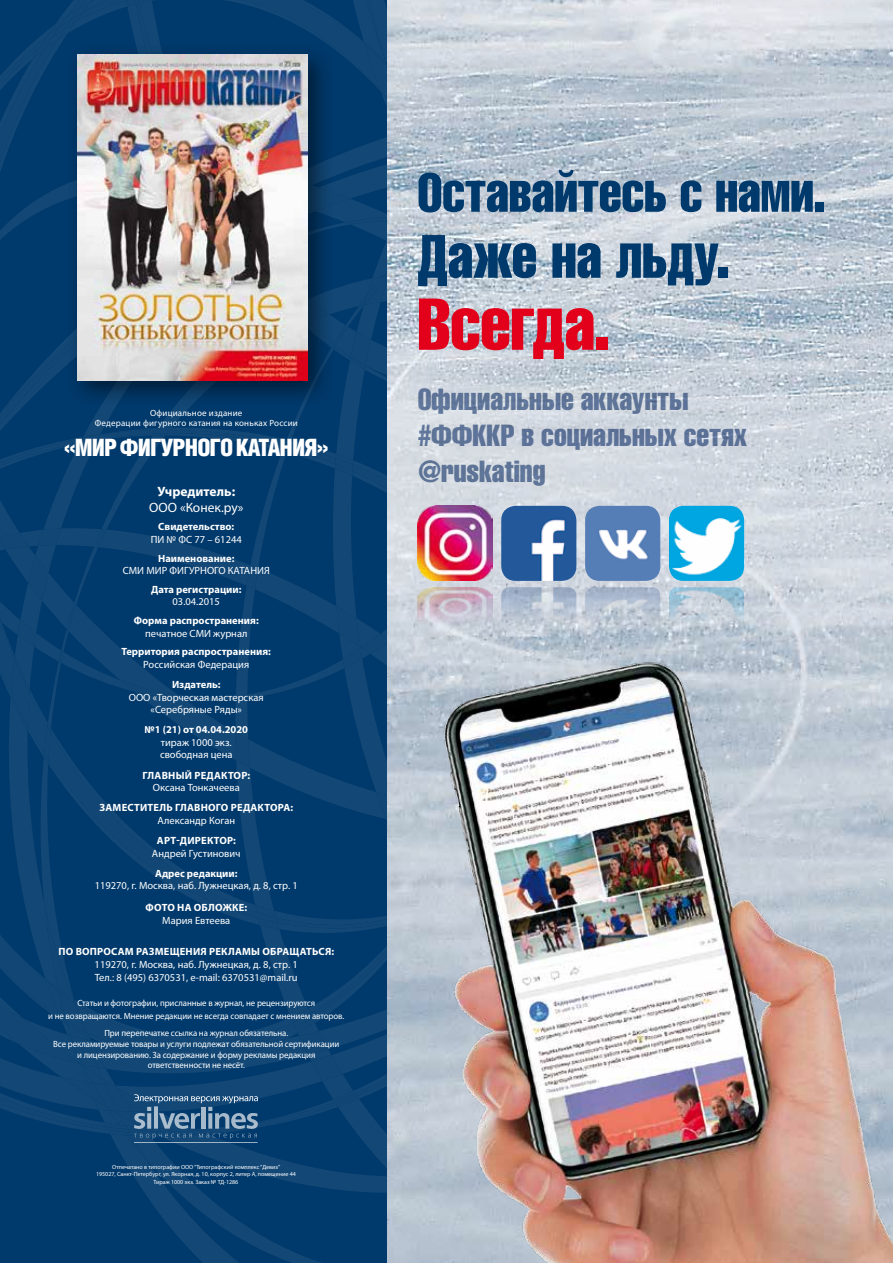
<style>
.page{position:relative;width:893px;height:1263px;background:#fff}
.page>*{position:absolute;margin:0;border:0;box-sizing:border-box;transform-origin:0 0}
.t1{font:72px "Helios Compressed C";letter-spacing:-.01em;color:#e2001a}
.t2{font:60px "Helios Compressed C";letter-spacing:-.005em;color:#00396b}
.t3{font:54px "Helios Compressed C";letter-spacing:-.005em;color:#00396b}
.t4{font:30px/36px "Helios Compressed C";color:#7187ac}
.t5{font:24px "Helios Cond Black C";letter-spacing:-.04em;color:#fff}
.t6{font:13.5px "Myriad Pro";color:#fff}
.t7{font:700 13.5px "Myriad Pro";color:#fff}
.t8{font:10.5px/12.6px "Myriad Pro";color:#fff}
.t9{font:700 10.5px "Myriad Pro";color:#fff}
.t10{font:700 10.5px "Myriad Pro";letter-spacing:.02em;color:#fff}
.t11{font:9px/10.8px "Myriad Pro";letter-spacing:-.01em;color:#fff;text-align:center}
.t12{font:9px/10.8px "Myriad Pro";letter-spacing:.02em;color:#fff;text-align:center}
.t13{font:6px/7.2px "Myriad Pro";color:#fff;text-align:center}
</style>
<div class="page">
<img style="left:387px;top:0;width:506px;height:1263px">
<div style="left:5px;top:1160px;width:94px;height:103px;background:#00396b"></div>
<svg style="left:99px;top:1160px;width:288px;height:103px;background:#033c6d"></svg>
<svg style="left:162px;top:1160px;width:225px;height:33px;background:#083f6f"></svg>
<svg style="left:0;top:0;width:387px;height:1160px;background:#254f77"></svg>
<img style="left:394px;top:602px;width:499px;height:661px">
<img style="left:501px;top:506px;width:75px;height:75px">
<img style="left:501px;top:587px;width:75px;height:43px">
<img style="left:417px;top:506px;width:76px;height:75px">
<img style="left:417px;top:587px;width:76px;height:43px">
<img style="left:669px;top:506px;width:75px;height:75px">
<img style="left:669px;top:587px;width:75px;height:43px">
<img style="left:585px;top:506px;width:75px;height:75px">
<img style="left:585px;top:587px;width:75px;height:43px">
<p class="t12" style="left:95px;top:407px;width:205px">Официальное издание<br>Федерации фигурного катания на коньках России</p>
<h3 class="t5" style="left:64px;top:433px;width:266px">«МИР ФИГУРНОГО КАТАНИЯ»</h3>
<p class="t7" style="left:157px;top:482px;width:79px">Учредитель:</p>
<p class="t6" style="left:149px;top:499px;width:96px">ООО «Конек.ру»</p>
<p class="t9" style="left:158px;top:520px;width:78px">Cвидетельство:</p>
<p class="t8" style="left:151px;top:533px;width:93px">ПИ № ФС 77 – 61244</p>
<p class="t9" style="left:158px;top:551px;width:78px">Наименование:</p>
<p class="t8" style="left:123px;top:564px;width:149px">СМИ МИР ФИГУРНОГО КАТАНИЯ</p>
<p class="t9" style="left:151px;top:582px;width:92px">Дата регистрации:</p>
<p class="t8" style="left:173px;top:595px;width:49px">03.04.2015</p>
<p class="t9" style="left:134px;top:614px;width:126px">Форма распространения:</p>
<p class="t8" style="left:145px;top:627px;width:104px">печатное СМИ журнал</p>
<p class="t9" style="left:122px;top:645px;width:151px">Территория распространения:</p>
<p class="t8" style="left:143px;top:658px;width:108px">Российская Федерация</p>
<p class="t9" style="left:172px;top:677px;width:50px">Издатель:</p>
<p class="t8" style="left:129px;top:690px;width:136px;text-align:center">ООО «Творческая мастерская «Серебряные Ряды»</p>
<p class="t9" style="left:145px;top:723px;width:105px">№1 (21) от 04.04.2020</p>
<p class="t8" style="left:160px;top:736px;width:74px">тираж 1000 экз. свободная цена</p>
<p class="t10" style="left:143px;top:768px;width:109px">ГЛАВНЫЙ РЕДАКТОР:</p>
<p class="t8" style="left:153px;top:781px;width:89px">Оксана Тонкачеева</p>
<p class="t10" style="left:100px;top:801px;width:195px">ЗАМЕСТИТЕЛЬ ГЛАВНОГО РЕДАКТОРА:</p>
<p class="t8" style="left:157px;top:814px;width:79px">Александр Коган</p>
<p class="t10" style="left:157px;top:833px;width:80px">АРТ-ДИРЕКТОР:</p>
<p class="t8" style="left:152px;top:846px;width:90px">Андрей Густинович</p>
<p class="t9" style="left:155px;top:866px;width:84px">Адрес редакции:</p>
<p class="t8" style="left:95px;top:879px;width:205px">119270, г. Москва, наб. Лужнецкая, д. 8, стр. 1</p>
<p class="t10" style="left:146px;top:901px;width:103px">ФОТО НА ОБЛОЖКЕ:</p>
<p class="t8" style="left:162px;top:914px;width:70px">Мария Евтеева</p>
<p class="t10" style="left:58px;top:945px;width:277px">ПО ВОПРОСАМ РАЗМЕЩЕНИЯ РЕКЛАМЫ ОБРАЩАТЬСЯ:</p>
<p class="t8" style="left:95px;top:958px;width:205px">119270, г. Москва, наб. Лужнецкая, д. 8, стр. 1<br>Тел.: 8 (495) 6370531, е-mail: 6370531@mail.ru</p>
<p class="t11" style="left:48px;top:997px;width:298px;line-height:12.6px">Статьи и фотографии, присланные в журнал, не рецензируются<br>и не возвращаются. Мнение редакции не всегда совпадает с мнением авторов.</p>
<p class="t11" style="left:53px;top:1027px;width:288px">При перепечатке ссылка на журнал обязательна.<br>Все рекламируемые товары и услуги подлежат обязательной сертификации и лицензированию. За содержание и форму рекламы редакция ответственности не несёт.</p>
<p class="t13" style="left:96px;top:1163px;width:201px">Отпечатано в типографии ООО “Типографский комплекс “Девиз”<br>195027, Санкт-Петербург, ул. Якорная, д. 10, корпус 2, литер А, помещение 44<br>Тираж 1000 экз. Заказ № ТД-1286</p>
<h3 class="t3" style="left:417px;top:161px;width:410px">Оставайтесь с нами.</h3>
<h2 class="t2" style="left:417px;top:221px;width:314px">Даже на льду.</h2>
<h1 class="t1" style="left:417px;top:282px;width:195px">Всегда.</h1>
<h3 class="t4" style="left:417px;top:380px;width:331px">Официальные аккаунты #ФФККР в социальных сетях @ruskating</h3>
</div>
